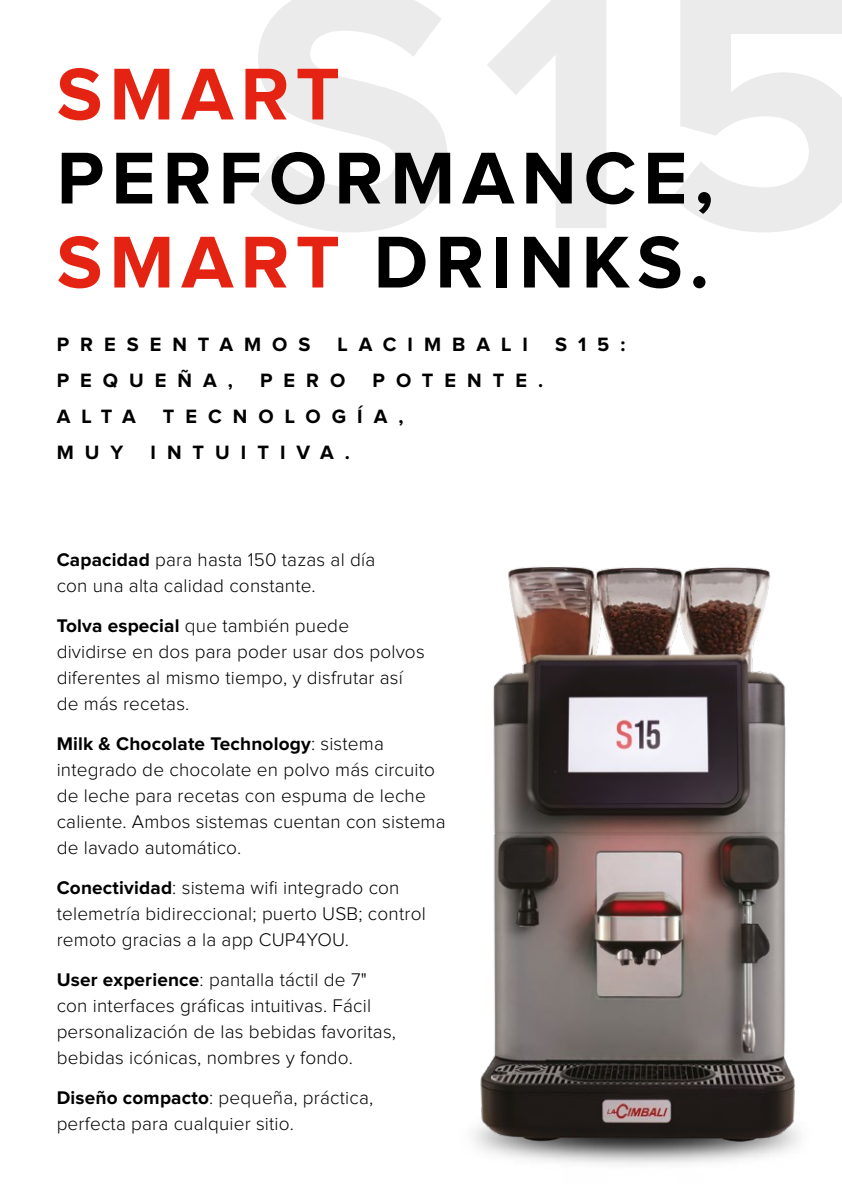
<style>
.page{position:relative;width:842px;height:1191px;background:#fff}
.page>*{position:absolute;margin:0;border:0;box-sizing:border-box;transform-origin:0 0}
.t1{font:700 76px/84px "Proxima Nova";letter-spacing:.095em;color:#000}
.t2{font:700 76px "Proxima Nova";letter-spacing:.095em;color:#e42313}
.t3{font:700 20px "Proxima Nova";letter-spacing:.55em;color:#000}
.t4{font:300 19px/26px "Proxima Nova";letter-spacing:.01em;color:#000}
.s1{color:#e42313}
.s2{font-weight:700}
</style>
<div class="page">
<svg style="left:250px;top:0;width:197px;height:232px;fill:#ebebeb"></svg>
<svg style="left:487px;top:0;width:119px;height:228px"></svg>
<svg style="left:673px;top:0;width:169px;height:232px"></svg>
<img style="left:473px;top:566px;width:327px;height:598px">
<h1 class="t2" style="left:57px;top:51px;width:285px">SMART</h1>
<h1 class="t1" style="left:57px;top:138px;width:659px">PERFORMANCE,<br><span class="s1">SMART</span> DRINKS.</h1>
<p class="t3" style="left:57px;top:333px;width:255px">PRESENTAMOS</p>
<p class="t3" style="left:338px;top:333px;width:192px">LACIMBALI</p>
<p class="t3" style="left:555px;top:333px;width:72px">S15:</p>
<p class="t3" style="left:57px;top:369px;width:178px">PEQUEÑA,</p>
<p class="t3" style="left:260px;top:369px;width:87px">PERO</p>
<p class="t3" style="left:372px;top:369px;width:172px">POTENTE.</p>
<p class="t3" style="left:57px;top:405px;width:81px">ALTA</p>
<p class="t3" style="left:163px;top:405px;width:242px">TECNOLOGÍA,</p>
<p class="t3" style="left:57px;top:441px;width:68px">MUY</p>
<p class="t3" style="left:151px;top:441px;width:201px">INTUITIVA.</p>
<p class="t4" style="left:57px;top:547px;width:320px"><span class="s2">Capacidad</span> para hasta 150 tazas al día con una alta calidad constante.</p>
<p class="t4" style="left:57px;top:613px;width:370px"><span class="s2">Tolva especial</span> que también puede<br>dividirse en dos para poder usar dos polvos diferentes al mismo tiempo, y disfrutar así de más recetas.</p>
<p class="t4" style="left:57px;top:731px;width:390px"><span class="s2">Milk &amp; Chocolate Technology</span>: sistema integrado de chocolate en polvo más circuito de leche para recetas con espuma de leche caliente. Ambos sistemas cuentan con sistema de lavado automático.</p>
<p class="t4" style="left:57px;top:875px;width:371px"><span class="s2">Conectividad</span>: sistema wifi integrado con telemetría bidireccional; puerto USB; control remoto gracias a la app CUP4YOU.</p>
<p class="t4" style="left:57px;top:967px;width:341px"><span class="s2">User experience</span>: pantalla táctil de 7" con interfaces gráficas intuitivas. Fácil personalización de las bebidas favoritas, bebidas icónicas, nombres y fondo.</p>
<p class="t4" style="left:57px;top:1085px;width:318px"><span class="s2">Diseño compacto</span>: pequeña, práctica, perfecta para cualquier sitio.</p>
</div>
